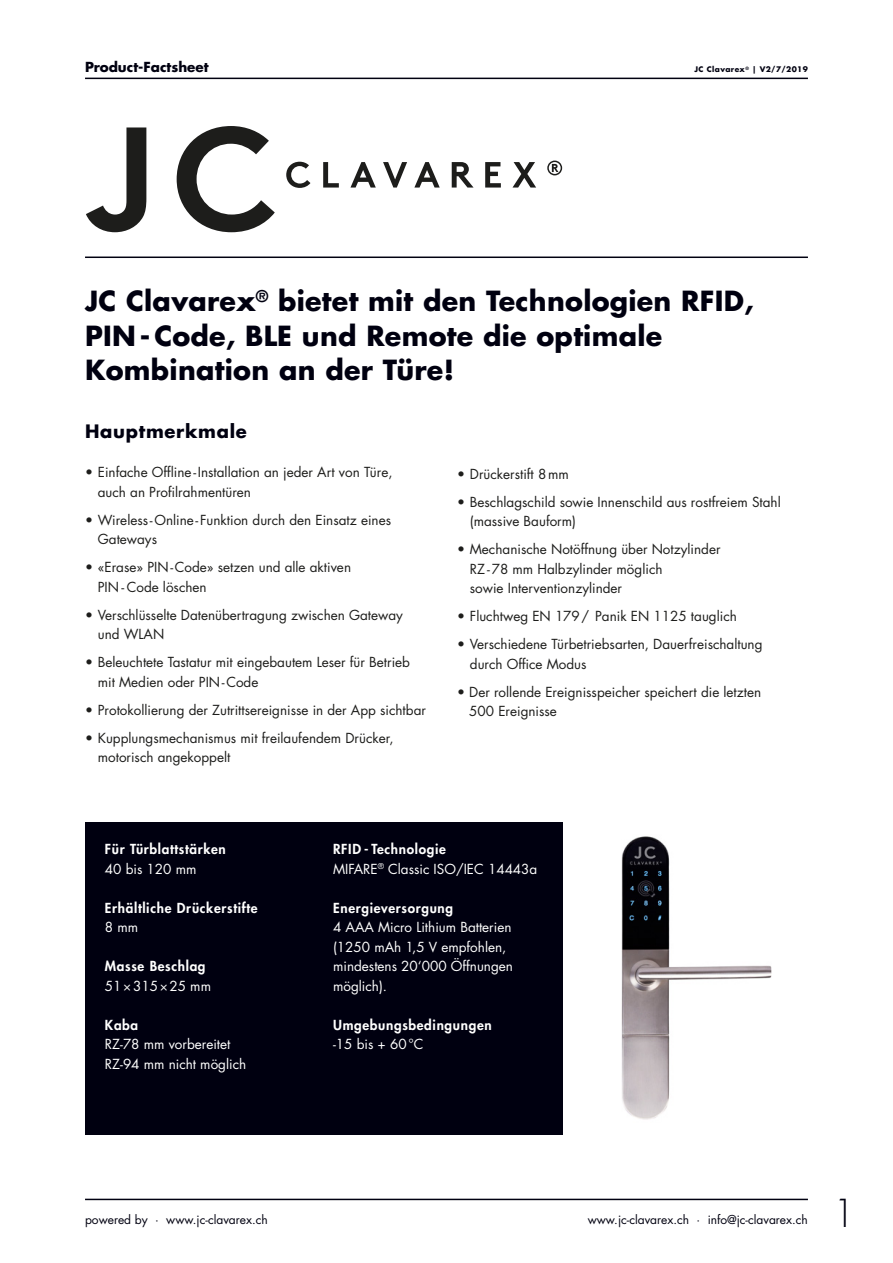
<style>
.page{position:relative;width:893px;height:1263px;background:#fff}
.page>*{position:absolute;margin:0;border:0;box-sizing:border-box;transform-origin:0 0}
.t1{font:300 37.5px "Futura Std";color:#000010}
.t2{font:700 27px/34.5px "Futura Std";letter-spacing:.01em;color:#000010}
.t3{font:700 18px "Futura Std";letter-spacing:.04em;color:#000010}
.t4{font:13.5px/19.5px "Futura Std";color:#1d1d1b}
.t5{font:13.5px/19.5px "Futura Std";color:#fff}
.t6{font:800 13.5px/19.5px "Futura Std";letter-spacing:.05em;color:#fff}
.t7{font:700 13.5px "Futura Std";color:#000010}
.t8{font:12px "Futura Std";color:#000010}
.t9{font:700 7.5px "Futura Std";letter-spacing:.05em;color:#000010}
.s1{font-weight:400}
.s2{font-family:"Helvetica Neue LT Std";font-weight:400}
.s3{font-weight:800}
</style>
<div class="page">
<hr style="left:85px;top:78px;width:723px;height:1px;background:#000010">
<hr style="left:85px;top:1199px;width:723px;height:1px;background:#000010">
<img style="left:621px;top:836px;width:151px;height:284px">
<svg style="left:86px;top:127px;width:60px;height:105px"></svg>
<svg style="left:177px;top:126px;width:98px;height:106px"></svg>
<svg style="left:286px;top:162px;width:24px;height:26px"></svg>
<svg style="left:323px;top:162px;width:16px;height:26px"></svg>
<svg style="left:350px;top:162px;width:26px;height:26px"></svg>
<svg style="left:383px;top:162px;width:24px;height:26px"></svg>
<svg style="left:414px;top:162px;width:26px;height:26px"></svg>
<svg style="left:452px;top:162px;width:22px;height:26px"></svg>
<svg style="left:485px;top:162px;width:16px;height:26px"></svg>
<svg style="left:512px;top:162px;width:24px;height:26px"></svg>
<svg style="left:547px;top:161px;width:15px;height:14px"></svg>
<hr style="left:85px;top:256px;width:723px;height:2px;background:#000010">
<div style="left:85px;top:822px;width:477px;height:312px;background:#000010"></div>
<p class="t7" style="left:85px;top:58px;width:125px">Product-Factsheet</p>
<p class="t9" style="left:695px;top:64px;width:115px">JC Clavarex<sup>®</sup> | V2/7/2019</p>
<h2 class="t2" style="left:85px;top:284px;width:670px">JC Clavarex<sup>®</sup> bietet mit den Technologien RFID,<br>PIN-Code, BLE und Remote die optimale<br>Kombination an der Türe!</h2>
<h3 class="t3" style="left:85px;top:419px;width:163px">Hauptmerkmale</h3>
<p class="t4" style="left:98px;top:462px;width:296px;text-indent:-13px">• Einfache Offline- Installation an jeder Art von Türe, auch an Profilrahmentüren</p>
<p class="t4" style="left:98px;top:510px;width:295px;text-indent:-13px">• Wireless-Online- Funktion durch den Einsatz eines<br>Gateways</p>
<p class="t4" style="left:98px;top:557px;width:255px;text-indent:-13px">• «Erase» PIN-Code» setzen und alle aktiven<br>PIN - Code löschen</p>
<p class="t4" style="left:98px;top:605px;width:307px;text-indent:-13px">• Verschlüsselte Datenübertragung zwischen Gateway und WLAN</p>
<p class="t4" style="left:98px;top:652px;width:314px;text-indent:-13px">• Beleuchtete Tastatur mit eingebautem Leser für Betrieb mit Medien oder PIN-Code</p>
<p class="t4" style="left:85px;top:700px;width:342px">• Protokollierung der Zutrittsereignisse in der App sichtbar</p>
<p class="t4" style="left:98px;top:728px;width:297px;text-indent:-13px">• Kupplungsmechanismus mit freilaufendem Drücker, motorisch angekoppelt</p>
<p class="t4" style="left:457px;top:464px;width:113px">• Drückerstift 8mm</p>
<p class="t4" style="left:470px;top:492px;width:312px;text-indent:-13px">• Beschlagschild sowie Innenschild aus rostfreiem Stahl (massive Bauform)</p>
<p class="t4" style="left:470px;top:540px;width:252px;text-indent:-13px">• Mechanische Notöffnung über Notzylinder<br>RZ-78 mm Halbzylinder möglich<br>sowie Interventionzylinder</p>
<p class="t4" style="left:457px;top:607px;width:281px">• Fluchtweg EN 179/ Panik EN 1125 tauglich</p>
<p class="t4" style="left:470px;top:635px;width:294px;text-indent:-13px">• Verschiedene Türbetriebsarten, Dauerfreischaltung durch Office Modus</p>
<p class="t4" style="left:469px;top:682px;width:293px;text-indent:-12px">• Der rollende Ereignisspeicher speichert die letzten<br>500 Ereignisse</p>
<p class="t6" style="left:105px;top:839px;width:122px">Für Türblattstärken</p>
<p class="t5" style="left:105px;top:859px;width:93px">40 bis 120 mm</p>
<p class="t6" style="left:105px;top:898px;width:154px">Erhältliche Drückerstifte</p>
<p class="t5" style="left:105px;top:917px;width:35px">8 mm</p>
<p class="t6" style="left:105px;top:956px;width:108px">Masse Beschlag<br><span class="s1">51</span><span class="s2">×</span><span class="s1">315</span><span class="s2">×</span><span class="s1">25 mm</span></p>
<p class="t6" style="left:105px;top:1015px;width:35px">Kaba</p>
<p class="t5" style="left:105px;top:1034px;width:143px">RZ-78 mm vorbereitet<br>RZ-94 mm nicht möglich</p>
<p class="t5" style="left:333px;top:839px;width:206px"><span class="s3">RFID - Technologie<br></span>MIFARE<sup>®</sup> Classic ISO/IEC 14443a</p>
<p class="t6" style="left:333px;top:898px;width:122px">Energieversorgung</p>
<p class="t5" style="left:333px;top:917px;width:181px">4 AAA Micro Lithium Batterien (1250 mAh 1,5 V empfohlen, mindestens 20‘000 Öffnungen möglich).</p>
<p class="t6" style="left:333px;top:1015px;width:160px">Umgebungsbedingungen</p>
<p class="t5" style="left:333px;top:1034px;width:92px">-15 bis + 60°C</p>
<p class="t8" style="left:85px;top:1212px;width:184px">powered by · www.jc-clavarex.ch</p>
<p class="t8" style="left:588px;top:1212px;width:222px">www.jc-clavarex.ch · info@jc-clavarex.ch</p>
<h1 class="t1" style="left:832px;top:1190px;width:25px">1</h1>
</div>
